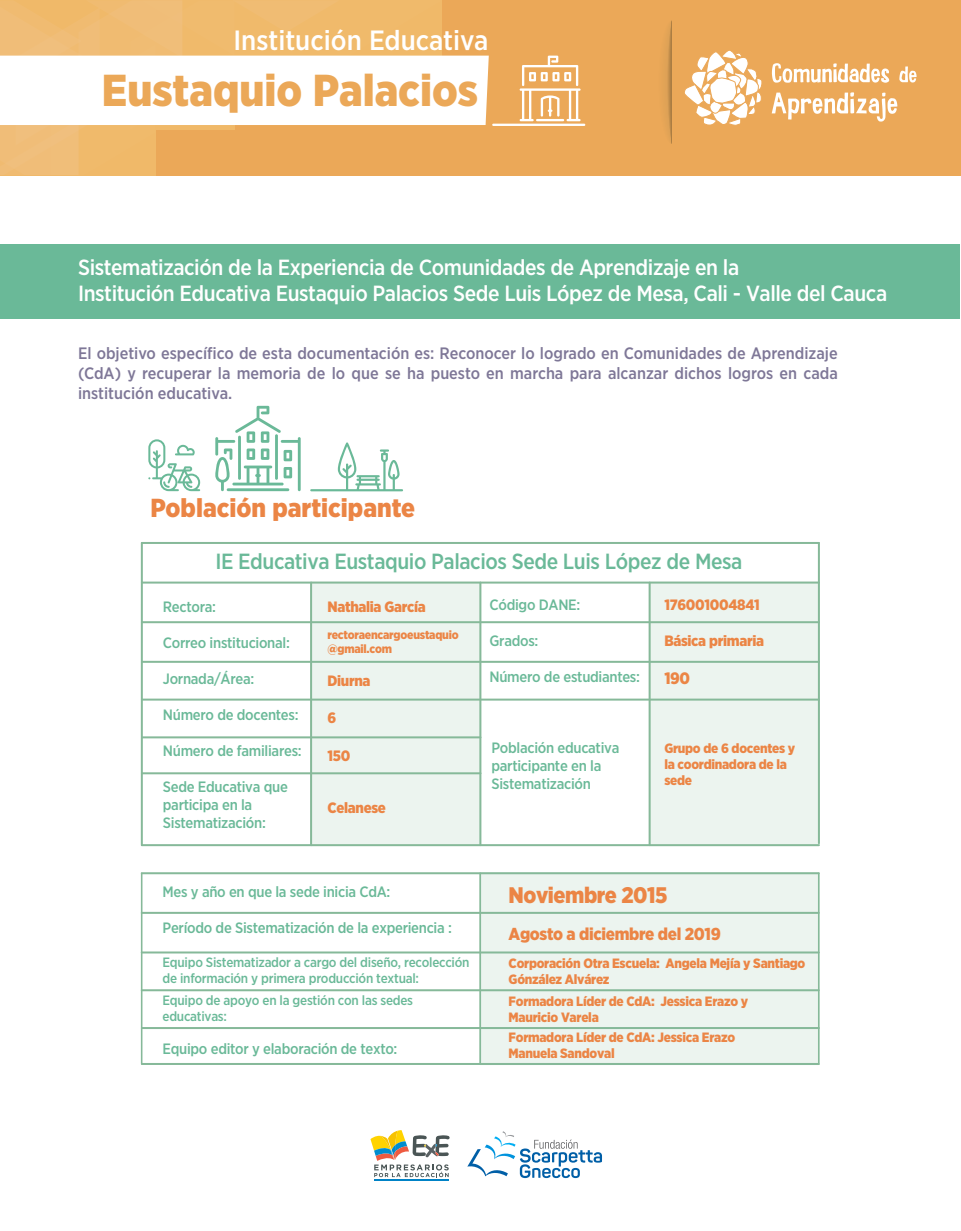
<style>
.page{position:relative;width:961px;height:1231px;background:#fff}
.page>*{position:absolute;margin:0;border:0;box-sizing:border-box;transform-origin:0 0}
.t1{font:900 44.7px "Gotham Narrow";color:#eba858}
.t2{font:500 27.75px "Gotham Narrow";color:#fff}
.t3{font:900 26.1px "Gotham Narrow";color:#eb8545}
.t4{font:900 22.5px "Gotham Narrow";letter-spacing:-.02em;color:#eb8545}
.t5{font:500 21.9px/26.2px "Gotham Narrow";letter-spacing:-.02em;color:#fff}
.t6{font:500 21.9px "Gotham Narrow";letter-spacing:-.02em;color:#6ab998}
.t7{font:900 17.25px "Gotham Narrow";letter-spacing:-.02em;color:#eb8545}
.t8{font:500 16.5px/19.8px "Gotham Narrow";color:#7e7797;text-align:justify}
.t9{font:900 16.5px "Gotham Narrow";color:#eb8545}
.t10{font:500 15px/18px "Gotham Narrow";letter-spacing:-.02em;color:#6ab998}
.t11{font:900 15px "Gotham Narrow";letter-spacing:-.02em;color:#eb8545}
.t12{font:900 13.5px/16.2px "Gotham Narrow";letter-spacing:-.02em;color:#eb8545}
.t13{font:500 13.5px/16.2px "Gotham Narrow";letter-spacing:-.02em;color:#6ab998}
.t14{font:900 12px/14.4px "Gotham Narrow";letter-spacing:-.02em;color:#eb8545}
</style>
<div class="page">
<div style="left:1px;top:244px;width:959px;height:74px;background:#6ab998"></div>
<div style="left:0;top:0;width:961px;height:175px;background:#eba858"></div>
<svg style="left:0;top:0;width:489px;height:175px"></svg>
<hr style="left:492px;top:124px;width:93px;height:2px;background:#fff">
<svg style="left:519px;top:56px;width:61px;height:65px"></svg>
<svg style="left:665px;top:21px;width:7px;height:123px"></svg>
<svg style="left:771px;top:63px;width:118px;height:20px"></svg>
<svg style="left:899px;top:66px;width:17px;height:17px"></svg>
<svg style="left:771px;top:92px;width:126px;height:30px"></svg>
<svg style="left:684px;top:50px;width:78px;height:75px"></svg>
<svg style="left:215px;top:406px;width:86px;height:85px"></svg>
<svg style="left:310px;top:442px;width:93px;height:49px"></svg>
<svg style="left:148px;top:439px;width:52px;height:52px"></svg>
<div style="left:648px;top:581px;width:172px;height:265px;background:#ecf4ef;border:2px solid #86b999"></div>
<div style="left:310px;top:581px;width:171px;height:265px;background:#ecf4ef;border:2px solid #86b999"></div>
<hr style="left:141px;top:543px;width:2px;height:302px;background:#86b999">
<hr style="left:310px;top:582px;width:2px;height:263px;background:#86b999">
<hr style="left:479px;top:582px;width:2px;height:263px;background:#86b999">
<hr style="left:648px;top:582px;width:2px;height:263px;background:#86b999">
<hr style="left:817px;top:543px;width:3px;height:300px;background:#86b999">
<hr style="left:142px;top:581px;width:677px;height:2px;background:#86b999">
<hr style="left:142px;top:621px;width:677px;height:2px;background:#86b999">
<hr style="left:142px;top:661px;width:677px;height:2px;background:#86b999">
<hr style="left:142px;top:736px;width:338px;height:2px;background:#86b999">
<hr style="left:142px;top:698px;width:677px;height:2px;background:#86b999">
<hr style="left:142px;top:772px;width:338px;height:2px;background:#86b999">
<hr style="left:142px;top:542px;width:676px;height:2px;background:#86b999">
<hr style="left:142px;top:844px;width:677px;height:2px;background:#86b999">
<hr style="left:141px;top:873px;width:1px;height:191px;background:#86b999">
<hr style="left:142px;top:872px;width:676px;height:2px;background:#86b999">
<hr style="left:142px;top:912px;width:676px;height:2px;background:#86b999">
<hr style="left:142px;top:951px;width:676px;height:2px;background:#86b999">
<hr style="left:142px;top:1027px;width:676px;height:2px;background:#86b999">
<hr style="left:142px;top:1063px;width:677px;height:2px;background:#86b999">
<hr style="left:142px;top:989px;width:676px;height:2px;background:#86b999">
<div style="left:479px;top:872px;width:341px;height:193px;background:#ecf4ef;border:2px solid #86b999"></div>
<hr style="left:374px;top:1179px;width:74px;height:1px;background:#0082c6">
<svg style="left:370px;top:1130px;width:80px;height:47px"></svg>
<svg style="left:467px;top:1131px;width:135px;height:47px"></svg>
<h2 class="t2" style="left:233px;top:22px;width:256px">Institución Educativa</h2>
<h1 class="t1" style="left:102px;top:61px;width:377px">Eustaquio Palacios</h1>
<h3 class="t5" style="left:78px;top:254px;width:810px">Sistematización de la Experiencia de Comunidades de Aprendizaje en la<br>Institución Educativa Eustaquio Palacios Sede Luis López de Mesa, Cali - Valle del Cauca</h3>
<p class="t8" style="left:78px;top:343px;width:761px">El objetivo específico de esta documentación es: Reconocer lo logrado en Comunidades de Aprendizaje (CdA) y recuperar la memoria de lo que se ha puesto en marcha para alcanzar dichos logros en cada institución educativa.</p>
<h3 class="t3" style="left:150px;top:491px;width:266px">Población participante</h3>
<h3 class="t6" style="left:215px;top:547px;width:528px">IE Educativa Eustaquio Palacios Sede Luis López de Mesa</h3>
<p class="t10" style="left:163px;top:597px;width:55px">Rectora:</p>
<p class="t10" style="left:163px;top:633px;width:128px">Correo institucional:</p>
<p class="t10" style="left:163px;top:669px;width:93px">Jornada/Área:</p>
<p class="t10" style="left:163px;top:705px;width:137px">Número de docentes:</p>
<p class="t10" style="left:163px;top:741px;width:140px">Número de familiares:</p>
<p class="t10" style="left:163px;top:777px;width:126px">Sede Educativa que participa en la<br>Sistematización:</p>
<p class="t11" style="left:327px;top:597px;width:100px">Nathalia García</p>
<p class="t14" style="left:327px;top:627px;width:133px">rectoraencargoeustaquio @gmail.com</p>
<p class="t11" style="left:327px;top:671px;width:44px">Diurna</p>
<p class="t11" style="left:327px;top:708px;width:10px">6</p>
<p class="t11" style="left:327px;top:746px;width:24px">150</p>
<p class="t11" style="left:327px;top:798px;width:60px">Celanese</p>
<p class="t10" style="left:489px;top:596px;width:92px">Código DANE:</p>
<p class="t10" style="left:489px;top:632px;width:50px">Grados:</p>
<p class="t10" style="left:489px;top:668px;width:152px">Número de estudiantes:</p>
<p class="t11" style="left:664px;top:595px;width:97px">176001004841</p>
<p class="t11" style="left:664px;top:631px;width:101px">Básica primaria</p>
<p class="t9" style="left:664px;top:667px;width:27px">190</p>
<p class="t10" style="left:491px;top:738px;width:129px">Población educativa participante en la<br>Sistematización</p>
<p class="t12" style="left:664px;top:740px;width:132px">Grupo de 6 docentes y la coordinadora de la sede</p>
<p class="t10" style="left:163px;top:882px;width:229px">Mes y año en que la sede inicia CdA:</p>
<p class="t10" style="left:163px;top:918px;width:291px">Período de Sistematización de la experiencia :</p>
<p class="t13" style="left:163px;top:954px;width:308px">Equipo Sistematizador a cargo del diseño, recolección de información y primera producción textual:</p>
<p class="t13" style="left:163px;top:991px;width:252px">Equipo de apoyo en la gestión con las sedes educativas:</p>
<p class="t10" style="left:163px;top:1039px;width:236px">Equipo editor y elaboración de texto:</p>
<h3 class="t4" style="left:508px;top:880px;width:160px">Noviembre 2015</h3>
<p class="t7" style="left:508px;top:922px;width:214px">Agosto a diciembre del 2019</p>
<p class="t12" style="left:508px;top:954px;width:298px">Corporación Otra Escuela: Angela Mejía y Santiago<br>Gónzález Alvárez</p>
<p class="t12" style="left:508px;top:993px;width:241px">Formadora Líder de CdA: Jessica Erazo y<br>Mauricio Varela</p>
<p class="t12" style="left:508px;top:1028px;width:228px">Formadora Líder de CdA: Jessica Erazo<br>Manuela Sandoval</p>
</div>
